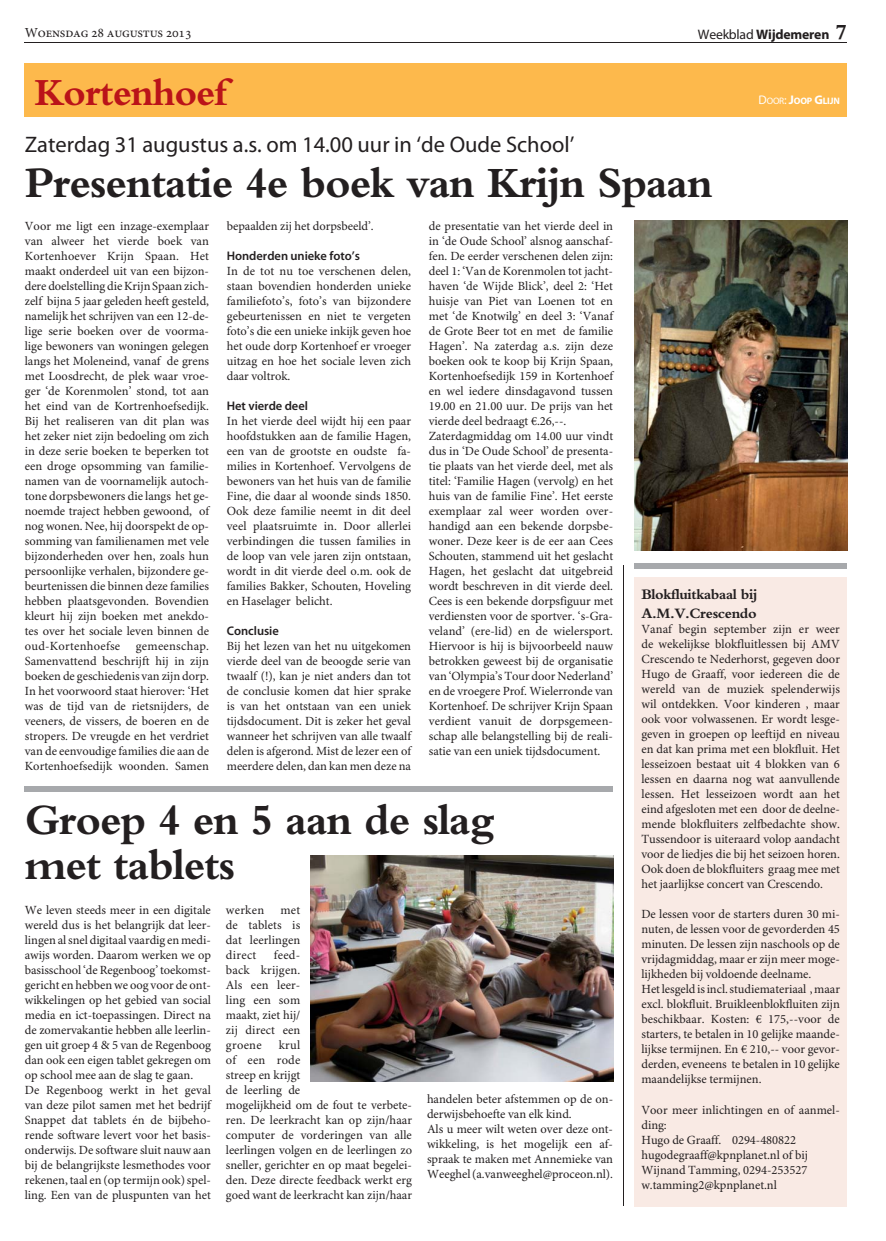
<style>
.page{position:relative;width:886px;height:1241px;background:#fff}
.page>*{position:absolute;margin:0;border:0;box-sizing:border-box;transform-origin:0 0}
.t1{font:700 45px/45px "Bembo";letter-spacing:-.025em;color:#231f20}
.t2{font:700 40px "Bembo";letter-spacing:-.025em;color:#ba1319}
.t3{font:22.5px "Myriad Pro";color:#231f20}
.t4{font:700 15px/18.9px "Bembo";letter-spacing:-.025em;color:#231f20}
.t5{font:700 13.75px "Myriad Pro";letter-spacing:-.015em;color:#231f20}
.t6{font:13.75px "Minion Pro";letter-spacing:-.015em;color:#231f20}
.t7{font:12.5px/15px "Minion Pro";letter-spacing:-.005em;color:#231f20;text-align:justify}
.t8{font:600 12.5px "Myriad Pro";letter-spacing:-.005em;color:#231f20}
.t9{font:700 9.38px "Myriad Pro";letter-spacing:-.02em;color:#fff}
.s1{font-weight:400}
.s2{font-family:"Bembo";font-size:22.5px}
.s3{font-weight:400;font-size:12.5px}
.s4{font-size:12.5px}
</style>
<div class="page">
<hr style="left:25px;top:42px;width:822px;height:1px;background:#231f20">
<div style="left:25px;top:64px;width:822px;height:53px;background:#fdb94c"></div>
<div style="left:25px;top:786px;width:588px;height:5px;background:#a7a9ac"></div>
<div style="left:634px;top:577px;width:213px;height:629px;background:#f9eae4"></div>
<hr style="left:623px;top:565px;width:1px;height:640px;background:#231f20">
<img style="left:634px;top:221px;width:213px;height:329px">
<img style="left:311px;top:855px;width:302px;height:226px">
<div style="left:634px;top:563px;width:213px;height:5px;background:#a7a9ac"></div>
<p class="t6" style="left:25px;top:27px;width:65px">Woensdag</p>
<p class="t6" style="left:107px;top:27px;width:58px">augustus</p>
<p class="t5" style="left:698px;top:29px;width:151px"><span class="s1">Weekblad</span> Wijdemeren <span class="s2">7</span></p>
<h2 class="t2" style="left:35px;top:78px;width:194px">Kortenhoef</h2>
<p class="t9" style="left:758px;top:97px;width:83px"><span class="s3">D</span><span class="s1">OOR</span><span class="s3">:</span> <span class="s4">J</span>OOP <span class="s4">G</span>LIJN</p>
<h3 class="t3" style="left:25px;top:136px;width:551px">Zaterdag 31 augustus a.s. om 14.00 uur in ‘de Oude School’</h3>
<h1 class="t1" style="left:25px;top:164px;width:689px">Presentatie 4e boek van Krijn Spaan</h1>
<p class="t7" style="left:25px;top:219px;width:186px">Voor me ligt een inzage-exemplaar van alweer het vierde boek van Kortenhoever Krijn Spaan. Het maakt onderdeel uit van een bijzon&shy;dere doelstelling die Krijn Spaan zich&shy;zelf bijna 5 jaar geleden heeft gesteld, namelijk het schrijven van een 12-de&shy;lige serie boeken over de voorma&shy;lige bewoners van woningen gelegen langs het Moleneind, vanaf de grens met Loosdrecht, de plek waar vroe&shy;ger ‘de Korenmolen’ stond, tot aan het eind van de Kortrenhoefsedijk.<br>Bij het realiseren van dit plan was het zeker niet zijn bedoeling om zich in deze serie boeken te beperken tot een droge opsomming van familie&shy;namen van de voornamelijk autoch&shy;tone dorpsbewoners die langs het ge&shy;noemde traject hebben gewoond, of nog wonen. Nee, hij doorspekt de op&shy;somming van familienamen met vele bijzonderheden over hen, zoals hun persoonlijke verhalen, bijzondere ge&shy;beurtenissen die binnen deze families hebben plaatsgevonden. Bovendien kleurt hij zijn boeken met anekdo&shy;tes over het sociale leven binnen de oud-Kortenhoefse gemeenschap.<br>Samenvattend beschrijft hij in zijn boeken de geschiedenis van zijn dorp.<br>In het voorwoord staat hierover: ‘Het was de tijd van de rietsnijders, de veeners, de vissers, de boeren en de stropers. De vreugde en het verdriet van de eenvoudige families die aan de Kortenhoefsedijk woonden. Samen</p>
<p class="t7" style="left:227px;top:219px;width:148px">bepaalden zij het dorpsbeeld’.</p>
<p class="t8" style="left:227px;top:251px;width:135px">Honderden unieke foto’s</p>
<p class="t7" style="left:227px;top:264px;width:186px">In de tot nu toe verschenen delen, staan bovendien honderden unieke familiefoto’s, foto’s van bijzondere gebeurtenissen en niet te vergeten foto’s die een unieke inkijk geven hoe het oude dorp Kortenhoef er vroeger uitzag en hoe het sociale leven zich daar voltrok.</p>
<p class="t8" style="left:227px;top:401px;width:83px">Het vierde deel</p>
<p class="t7" style="left:227px;top:414px;width:186px">In het vierde deel wijdt hij een paar hoofdstukken aan de familie Hagen, een van de grootste en oudste fa&shy;milies in Kortenhoef. Vervolgens de bewoners van het huis van de familie Fine, die daar al woonde sinds 1850.<br>Ook deze familie neemt in dit deel veel plaatsruimte in. Door allerlei verbindingen die tussen families in de loop van vele jaren zijn ontstaan, wordt in dit vierde deel o.m. ook de families Bakker, Schouten, Hoveling en Haselager belicht.</p>
<p class="t8" style="left:227px;top:626px;width:54px">Conclusie</p>
<p class="t7" style="left:227px;top:639px;width:186px">Bij het lezen van het nu uitgekomen vierde deel van de beoogde serie van twaalf (!), kan je niet anders dan tot de conclusie komen dat hier sprake is van het ontstaan van een uniek tijdsdocument. Dit is zeker het geval wanneer het schrijven van alle twaalf delen is afgerond. Mist de lezer een of meerdere delen, dan kan men deze na</p>
<p class="t7" style="left:429px;top:219px;width:186px;text-align:left">de presentatie van het vierde deel in in ‘de Oude School’ alsnog aanschaf&shy;fen. De eerder verschenen delen zijn: deel 1: ‘Van de Korenmolen tot jacht&shy;haven ‘de Wijde Blick’, deel 2: ‘Het huisje van Piet van Loenen tot en met ‘de Knotwilg’ en deel 3: ‘Vanaf de Grote Beer tot en met de familie Hagen’. Na zaterdag a.s. zijn deze boeken ook te koop bij Krijn Spaan, Kortenhoefsedijk 159 in Kortenhoef en wel iedere dinsdagavond tussen 19.00 en 21.00 uur. De prijs van het vierde deel bedraagt €.26,--.<br>Zaterdagmiddag om 14.00 uur vindt dus in ‘De Oude School’ de presenta&shy;tie plaats van het vierde deel, met als titel: ‘Familie Hagen (vervolg) en het huis van de familie Fine’. Het eerste exemplaar zal weer worden over&shy;handigd aan een bekende dorpsbe&shy;woner. Deze keer is de eer aan Cees Schouten, stammend uit het geslacht Hagen, het geslacht dat uitgebreid wordt beschreven in dit vierde deel.<br>Cees is een bekende dorpsfiguur met verdiensten voor de sportver. ‘s-Gra&shy;veland’ (ere-lid) en de wielersport.<br>Hiervoor is hij is bijvoorbeeld nauw betrokken geweest bij de organisatie van ‘Olympia’s Tour door Nederland’ en de vroegere Prof. Wielerronde van Kortenhoef. De schrijver Krijn Spaan verdient vanuit de dorpsgemeen&shy;schap alle belangstelling bij de reali&shy;satie van een uniek tijdsdocument.</p>
<h1 class="t1" style="left:25px;top:801px;width:471px">Groep 4 en 5 aan de slag met tablets</h1>
<p class="t7" style="left:25px;top:903px;width:188px;text-align:left">We leven steeds meer in een digitale wereld dus is het belangrijk dat leer&shy;lingen al snel digitaal vaardig en medi&shy;awijs worden. Daarom werken we op basisschool ‘de Regenboog’ toekomst&shy;gericht en hebben we oog voor de ont&shy;wikkelingen op het gebied van social media en ict-toepassingen. Direct na de zomervakantie hebben alle leerlin&shy;gen uit groep 4 &amp; 5 van de Regenboog dan ook een eigen tablet gekregen om op school mee aan de slag te gaan.<br>De Regenboog werkt in het geval van deze pilot samen met het bedrijf Snappet dat tablets én de bijbeho&shy;rende software levert voor het basis&shy;onderwijs. De software sluit nauw aan bij de belangrijkste lesmethodes voor rekenen, taal en (op termijn ook) spel&shy;ling. Een van de pluspunten van het</p>
<p class="t7" style="left:226px;top:903px;width:40px">werken</p>
<p class="t7" style="left:226px;top:903px;width:76px;text-indent:54px">met de tablets is dat leerlingen direct</p>
<p class="t7" style="left:226px;top:948px;width:76px;text-indent:48px">feed&shy;back krijgen.<br>Als een leer&shy;ling een som maakt, ziet hij/ zij direct een groene</p>
<p class="t7" style="left:226px;top:1038px;width:188px;text-align:left;text-indent:53px">krul<br>of een rode<br>streep en krijgt<br>de leerling de<br>mogelijkheid om de fout te verbete&shy;ren. De leerkracht kan op zijn/haar computer de vorderingen van alle leerlingen volgen en de leerlingen zo sneller, gerichter en op maat begelei&shy;den. Deze directe feedback werkt erg goed want de leerkracht kan zijn/haar</p>
<p class="t7" style="left:427px;top:1092px;width:188px;text-align:left">handelen beter afstemmen op de on&shy;derwijsbehoefte van elk kind.<br>Als u meer wilt weten over deze ont&shy;wikkeling, is het mogelijk een af&shy;spraak te maken met Annemieke van Weeghel (a.vanweeghel@proceon.nl).</p>
<p class="t4" style="left:641px;top:586px;width:117px">Blokfluitkabaal bij<br>A.M.V.Crescendo</p>
<p class="t7" style="left:641px;top:622px;width:200px">Vanaf begin september zijn er weer de wekelijkse blokfluitlessen bij AMV Crescendo te Nederhorst, gegeven door Hugo de Graaff, voor iedereen die de wereld van de muziek spelenderwijs wil ontdekken. Voor kinderen , maar ook voor volwassenen. Er wordt lesge&shy;geven in groepen op leeftijd en niveau en dat kan prima met een blokfluit. Het lesseizoen bestaat uit 4 blokken van 6 lessen en daarna nog wat aanvullende lessen. Het lesseizoen wordt aan het eind afgesloten met een door de deelne&shy;mende blokfluiters zelfbedachte show.<br>Tussendoor is uiteraard volop aandacht voor de liedjes die bij het seizoen horen.<br>Ook doen de blokfluiters graag mee met het jaarlijkse concert van Crescendo.</p>
<p class="t7" style="left:641px;top:907px;width:200px;text-align:left">De lessen voor de starters duren 30 mi&shy;nuten, de lessen voor de gevorderden 45 minuten. De lessen zijn naschools op de vrijdagmiddag, maar er zijn meer moge&shy;lijkheden bij voldoende deelname.<br>Het lesgeld is incl. studiemateriaal , maar excl. blokfluit. Bruikleenblokfluiten zijn beschikbaar. Kosten: € 175,--voor de starters, te betalen in 10 gelijke maande&shy;lijkse termijnen. En € 210,-- voor gevor&shy;derden, eveneens te betalen in 10 gelijke maandelijkse termijnen.</p>
<p class="t7" style="left:641px;top:1102px;width:200px;text-align:left">Voor meer inlichtingen en of aanmel&shy;ding:<br>Hugo de Graaff. 0294-480822 hugodegraaff@kpnplanet.nl of bij<br>Wijnand Tamming, 0294-253527 w.tamming2@kpnplanet.nl</p>
</div>
